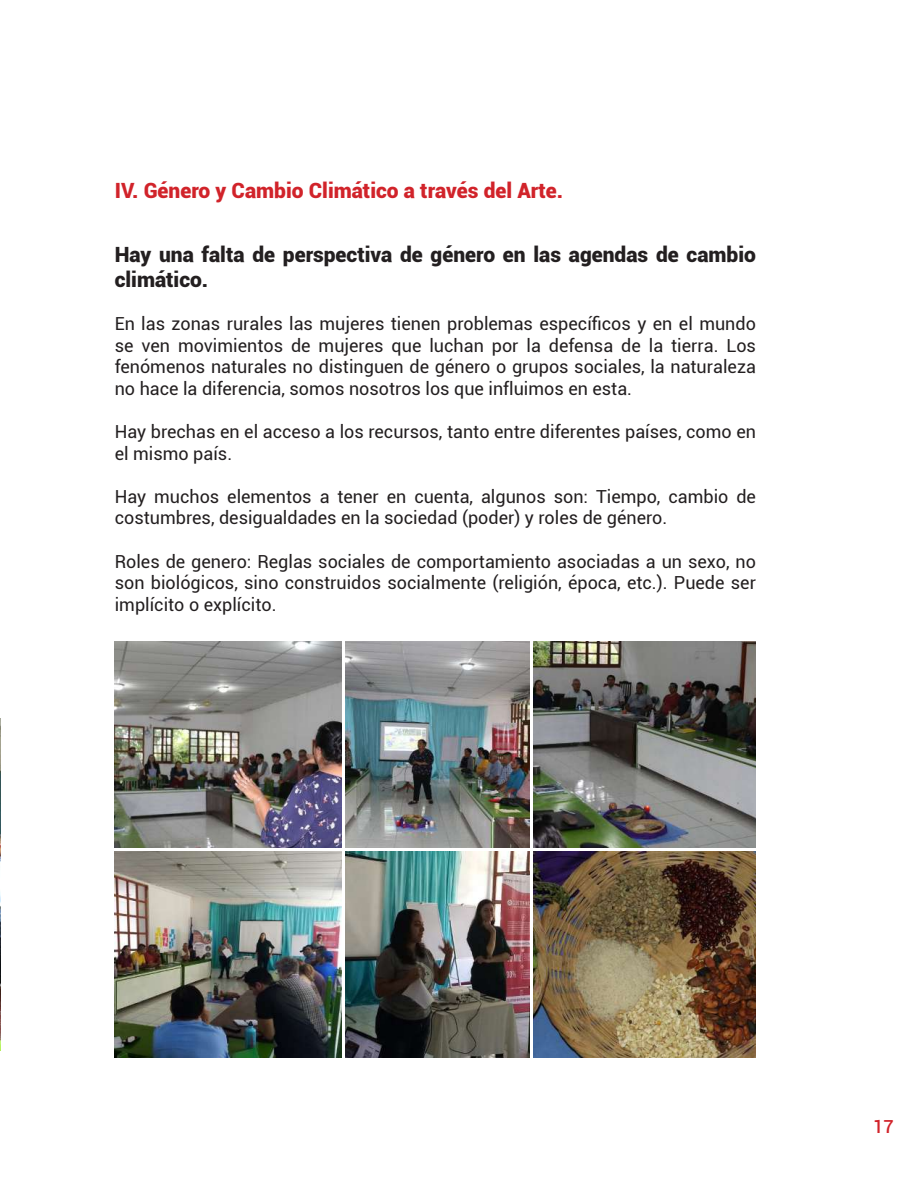
<style>
.page{position:relative;width:918px;height:1188px;background:#fff}
.page>*{position:absolute;margin:0;border:0;box-sizing:border-box;transform-origin:0 0}
.t1{font:900 21px/25.2px "Roboto";color:#231f20}
.t2{font:900 21px "Roboto";color:#d1232a}
.t3{font:18px/21.6px "Roboto";color:#231f20;text-align:justify}
.t4{font:500 18px "Roboto";color:#d1232a}
</style>
<div class="page">
<img style="left:0;top:718px;width:1px;height:332px">
<img style="left:115px;top:641px;width:226px;height:206px">
<img style="left:115px;top:852px;width:226px;height:206px">
<img style="left:346px;top:852px;width:183px;height:206px">
<img style="left:346px;top:641px;width:183px;height:206px">
<img style="left:534px;top:641px;width:222px;height:206px">
<img style="left:534px;top:852px;width:222px;height:206px">
<p class="t2" style="left:115px;top:176px;width:450px">IV. Género y Cambio Climático a través del Arte.</p>
<p class="t1" style="left:115px;top:241px;width:643px">Hay una falta de perspectiva de género en las agendas de cambio climático.</p>
<p class="t3" style="left:115px;top:312px;width:643px">En las zonas rurales las mujeres tienen problemas específicos y en el mundo se ven movimientos de mujeres que luchan por la defensa de la tierra. Los fenómenos naturales no distinguen de género o grupos sociales, la naturaleza no hace la diferencia, somos nosotros los que influimos en esta.</p>
<p class="t3" style="left:115px;top:420px;width:643px">Hay brechas en el acceso a los recursos, tanto entre diferentes países, como en el mismo país.</p>
<p class="t3" style="left:115px;top:485px;width:643px">Hay muchos elementos a tener en cuenta, algunos son: Tiempo, cambio de costumbres, desigualdades en la sociedad (poder) y roles de género.</p>
<p class="t3" style="left:115px;top:550px;width:643px">Roles de genero: Reglas sociales de comportamiento asociadas a un sexo, no son biológicos, sino construidos socialmente (religión, época, etc.). Puede ser implícito o explícito.</p>
<p class="t4" style="left:873px;top:1114px;width:22px">17</p>
</div>
